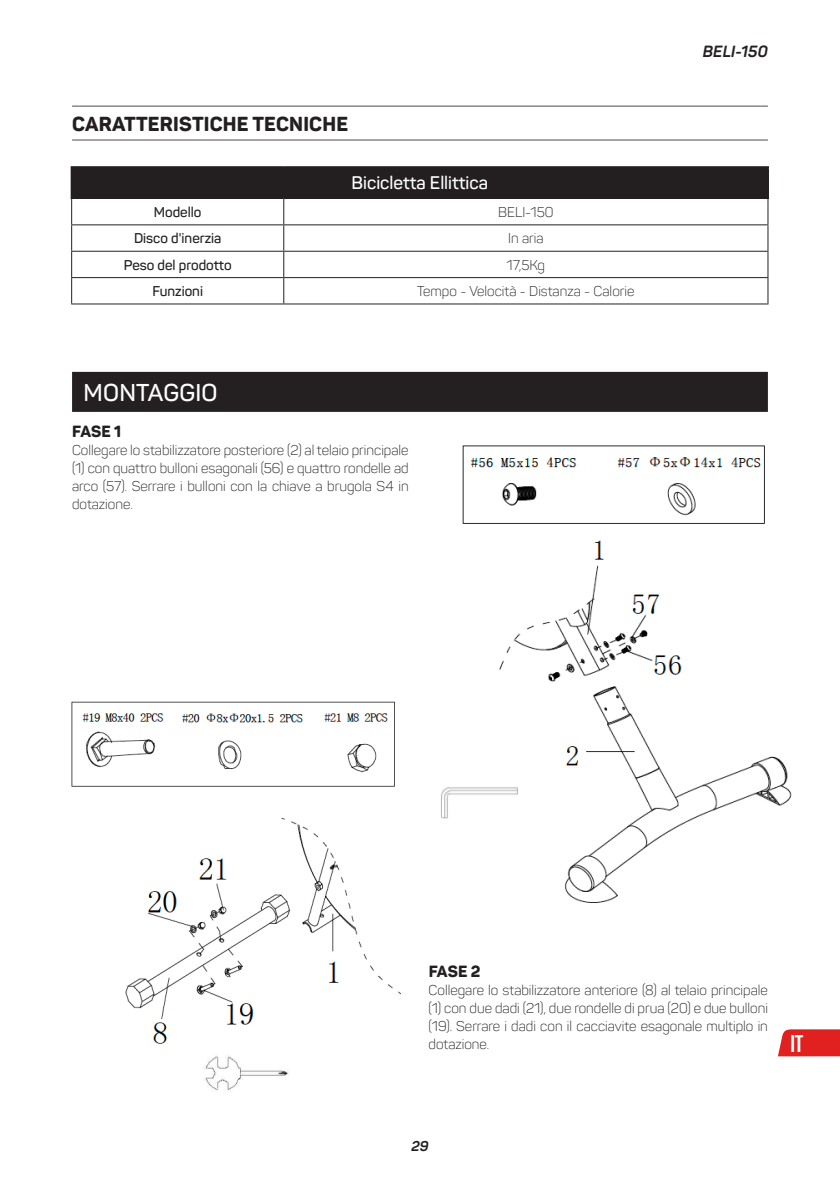
<style>
.page{position:relative;width:840px;height:1191px;background:#fff}
.page>*{position:absolute;margin:0;border:0;box-sizing:border-box;transform-origin:0 0}
.t1{font:600 24px "Panton";letter-spacing:.01em;color:#fff}
.t2{font:700 24px "Bebas Neue";color:#fff}
.t3{font:800 20px "Panton";letter-spacing:.01em;color:#231f20}
.t4{font:600 18px "Panton";color:#fff}
.t5{font:800 16px "Panton";letter-spacing:-.005em;color:#231f20}
.t6{font:italic 700 16px "Panton";letter-spacing:.01em;color:#241f21}
.t7{font:300 14px/18px "Panton";color:#231f20;text-align:justify}
.t8{font:600 14px "Panton";color:#231f20}
.t9{font:italic 700 14px "Panton";color:#231f20}
</style>
<div class="page">
<svg style="left:778px;top:1029px;width:61px;height:27px;background:#e12f2d"></svg>
<hr style="left:72px;top:106px;width:695px;height:1px;background:#504b4e">
<hr style="left:72px;top:139px;width:695px;height:1px;background:#504b4e">
<div style="left:72px;top:372px;width:695px;height:40px;background:#241f21"></div>
<div style="left:72px;top:167px;width:695px;height:31px;background:#231f20"></div>
<hr style="left:71px;top:166px;width:212px;height:2px;background:#231f20">
<hr style="left:71px;top:168px;width:2px;height:29px;background:#231f20">
<hr style="left:283px;top:166px;width:485px;height:2px;background:#231f20">
<hr style="left:766px;top:168px;width:2px;height:29px;background:#231f20">
<hr style="left:71px;top:197px;width:212px;height:2px;background:#231f20">
<hr style="left:283px;top:197px;width:485px;height:2px;background:#231f20">
<hr style="left:71px;top:224px;width:212px;height:1px;background:#231f20">
<hr style="left:283px;top:224px;width:485px;height:1px;background:#231f20">
<hr style="left:71px;top:251px;width:212px;height:1px;background:#231f20">
<hr style="left:283px;top:251px;width:485px;height:1px;background:#231f20">
<hr style="left:71px;top:277px;width:212px;height:1px;background:#231f20">
<svg style="left:71px;top:199px;width:1px;height:104px"></svg>
<hr style="left:283px;top:277px;width:485px;height:1px;background:#231f20">
<svg style="left:283px;top:199px;width:1px;height:104px"></svg>
<svg style="left:767px;top:199px;width:1px;height:104px"></svg>
<hr style="left:71px;top:303px;width:212px;height:1px;background:#231f20">
<hr style="left:283px;top:303px;width:485px;height:1px;background:#231f20">
<img style="left:71px;top:701px;width:329px;height:389px">
<img style="left:441px;top:445px;width:351px;height:458px">
<div style="left:434px;top:825px;width:139px;height:23px;background:#fff"></div>
<h2 class="t3" style="left:72px;top:111px;width:277px">CARATTERISTICHE TECNICHE</h2>
<p class="t4" style="left:351px;top:172px;width:138px">Bicicletta Ellittica</p>
<p class="t8" style="left:154px;top:203px;width:49px">Modello</p>
<p class="t7" style="left:498px;top:203px;width:57px">BELI-150</p>
<p class="t8" style="left:134px;top:230px;width:89px">Disco d'inerzia</p>
<p class="t7" style="left:508px;top:229px;width:37px">In aria</p>
<p class="t8" style="left:124px;top:256px;width:109px">Peso del prodotto</p>
<p class="t7" style="left:506px;top:256px;width:40px">17,5Kg</p>
<p class="t8" style="left:152px;top:282px;width:52px">Funzioni</p>
<p class="t7" style="left:417px;top:282px;width:219px">Tempo - Velocità - Distanza - Calorie</p>
<h1 class="t1" style="left:83px;top:378px;width:135px">MONTAGGIO</h1>
<p class="t5" style="left:72px;top:421px;width:51px">FASE 1</p>
<p class="t7" style="left:72px;top:441px;width:338px">Collegare lo stabilizzatore posteriore (2) al telaio principale (1) con quattro bulloni esagonali (56) e quattro rondelle ad arco (57). Serrare i bulloni con la chiave a brugola S4 in dotazione.</p>
<p class="t6" style="left:702px;top:41px;width:67px">BELI-150</p>
<p class="t5" style="left:428px;top:961px;width:53px">FASE 2</p>
<p class="t7" style="left:428px;top:981px;width:340px">Collegare lo stabilizzatore anteriore (8) al telaio principale (1) con due dadi (21), due rondelle di prua (20) e due bulloni (19). Serrare i dadi con il cacciavite esagonale multiplo in dotazione.</p>
<h1 class="t2" style="left:790px;top:1030px;width:15px">IT</h1>
<p class="t9" style="left:411px;top:1137px;width:19px">29</p>
</div>
